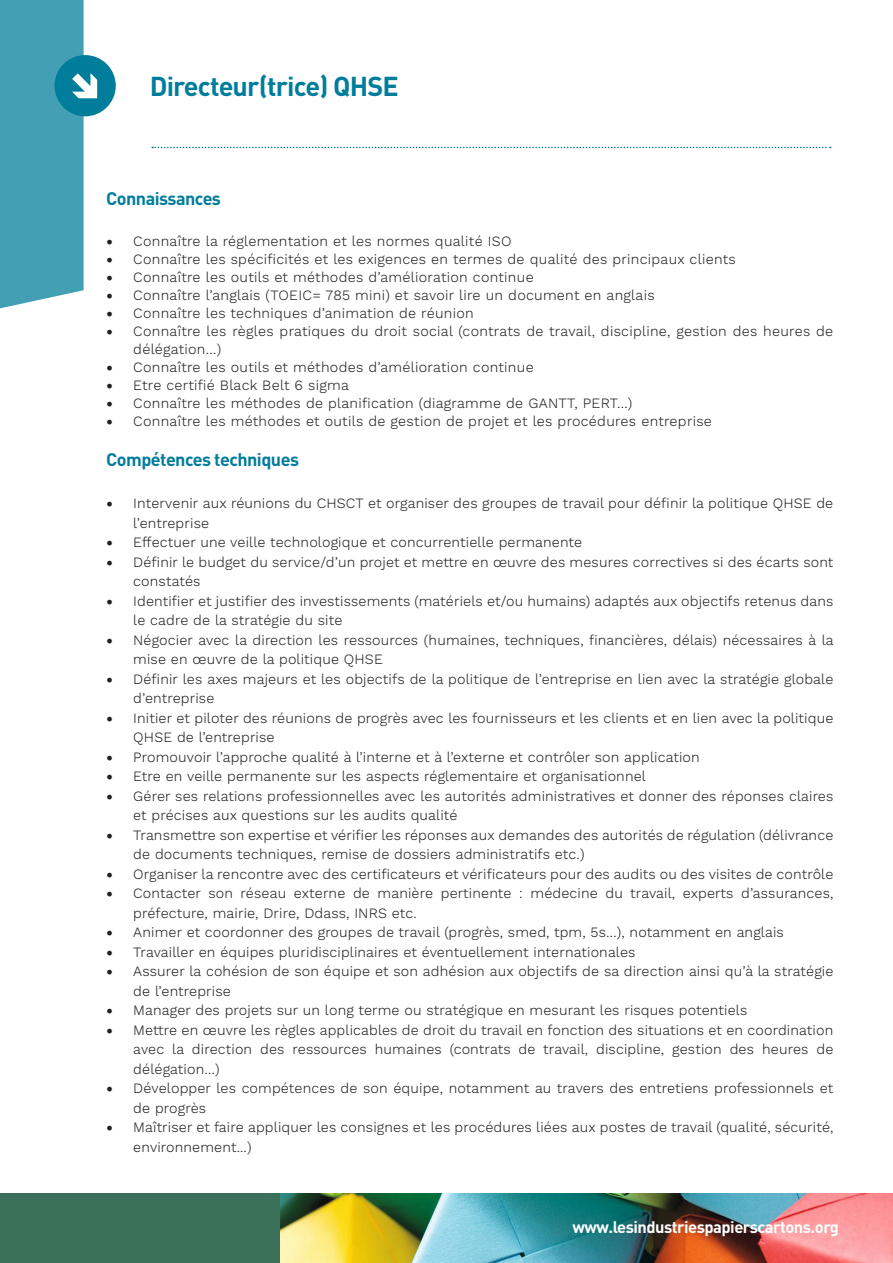
<style>
.page{position:relative;width:893px;height:1263px;background:#fff}
.page>*{position:absolute;margin:0;border:0;box-sizing:border-box;transform-origin:0 0}
.t1{font:700 27px "DINOT";letter-spacing:-.03em;color:#007d9b}
.t2{font:700 18px "DINOT";letter-spacing:-.03em;color:#007d9b}
.t3{font:700 16.5px "DINOT";letter-spacing:-.03em;color:#fff}
.t4{font:300 14.25px/19.5px "Work Sans";letter-spacing:.01em;color:#231f20}
.s1{font-family:"Minion Pro";font-weight:400;font-size:18px}
</style>
<div class="page">
<div style="left:54px;top:55px;width:62px;height:61px;background:#007d9b;border-radius:50%"></div>
<svg style="left:0;top:0;width:97px;height:309px"></svg>
<svg style="left:152px;top:147px;width:679px;height:1px"></svg>
<div style="left:0;top:1193px;width:893px;height:70px;background:#3a7158"></div>
<img style="left:281px;top:1193px;width:612px;height:70px">
<p class="t1" style="left:150px;top:67px;width:251px">Directeur(trice) QHSE</p>
<p class="t2" style="left:106px;top:186px;width:116px">Connaissances</p>
<p class="t4" style="left:106px;top:232px;width:407px"><span class="s1">•</span> Connaître la réglementation et les normes qualité ISO</p>
<p class="t4" style="left:106px;top:250px;width:631px"><span class="s1">•</span> Connaître les spécificités et les exigences en termes de qualité des principaux clients</p>
<p class="t4" style="left:106px;top:268px;width:429px"><span class="s1">•</span> Connaître les outils et méthodes d’amélioration continue</p>
<p class="t4" style="left:106px;top:286px;width:550px"><span class="s1">•</span> Connaître l’anglais (TOEIC= 785 mini) et savoir lire un document en anglais</p>
<p class="t4" style="left:106px;top:304px;width:369px"><span class="s1">•</span> Connaître les techniques d’animation de réunion</p>
<p class="t4" style="left:133px;top:322px;width:701px;line-height:18px;text-indent:-27px"><span class="s1">•</span> Connaître les règles pratiques du droit social (contrats de travail, discipline, gestion des heures de délégation…)</p>
<p class="t4" style="left:106px;top:358px;width:429px"><span class="s1">•</span> Connaître les outils et méthodes d’amélioration continue</p>
<p class="t4" style="left:106px;top:376px;width:244px"><span class="s1">•</span> Etre certifié Black Belt 6 sigma</p>
<p class="t4" style="left:106px;top:394px;width:528px"><span class="s1">•</span> Connaître les méthodes de planification (diagramme de GANTT, PERT...)</p>
<p class="t4" style="left:106px;top:412px;width:607px"><span class="s1">•</span> Connaître les méthodes et outils de gestion de projet et les procédures entreprise</p>
<p class="t2" style="left:106px;top:447px;width:194px">Compétences techniques</p>
<p class="t4" style="left:133px;top:494px;width:701px;text-indent:-27px"><span class="s1">•</span> Intervenir aux réunions du CHSCT et organiser des groupes de travail pour définir la politique QHSE de l’entreprise</p>
<p class="t4" style="left:106px;top:533px;width:477px"><span class="s1">•</span> Effectuer une veille technologique et concurrentielle permanente</p>
<p class="t4" style="left:133px;top:553px;width:702px;text-indent:-27px"><span class="s1">•</span> Définir le budget du service/d’un projet et mettre en œuvre des mesures correctives si des écarts sont constatés</p>
<p class="t4" style="left:133px;top:592px;width:702px;text-indent:-27px"><span class="s1">•</span> Identifier et justifier des investissements (matériels et/ou humains) adaptés aux objectifs retenus dans le cadre de la stratégie du site</p>
<p class="t4" style="left:133px;top:631px;width:702px;text-indent:-27px"><span class="s1">•</span> Négocier avec la direction les ressources (humaines, techniques, financières, délais) nécessaires à la mise en œuvre de la politique QHSE</p>
<p class="t4" style="left:133px;top:670px;width:702px;text-indent:-27px"><span class="s1">•</span> Définir les axes majeurs et les objectifs de la politique de l’entreprise en lien avec la stratégie globale d’entreprise</p>
<p class="t4" style="left:133px;top:709px;width:702px;text-indent:-27px"><span class="s1">•</span> Initier et piloter des réunions de progrès avec les fournisseurs et les clients et en lien avec la politique<br>QHSE de l’entreprise</p>
<p class="t4" style="left:106px;top:748px;width:595px"><span class="s1">•</span> Promouvoir l’approche qualité à l’interne et à l’externe et contrôler son application</p>
<p class="t4" style="left:106px;top:767px;width:541px"><span class="s1">•</span> Etre en veille permanente sur les aspects réglementaire et organisationnel</p>
<p class="t4" style="left:133px;top:787px;width:702px;text-indent:-27px"><span class="s1">•</span> Gérer ses relations professionnelles avec les autorités administratives et donner des réponses claires et précises aux questions sur les audits qualité</p>
<p class="t4" style="left:133px;top:826px;width:702px;text-indent:-27px"><span class="s1">•</span> Transmettre son expertise et vérifier les réponses aux demandes des autorités de régulation (délivrance de documents techniques, remise de dossiers administratifs etc.)</p>
<p class="t4" style="left:106px;top:865px;width:729px"><span class="s1">•</span> Organiser la rencontre avec des certificateurs et vérificateurs pour des audits ou des visites de contrôle</p>
<p class="t4" style="left:133px;top:884px;width:702px;text-indent:-27px"><span class="s1">•</span> Contacter son réseau externe de manière pertinente : médecine du travail, experts d’assurances, préfecture, mairie, Drire, Ddass, INRS etc.</p>
<p class="t4" style="left:106px;top:923px;width:679px"><span class="s1">•</span> Animer et coordonner des groupes de travail (progrès, smed, tpm, 5s…), notamment en anglais</p>
<p class="t4" style="left:106px;top:943px;width:531px"><span class="s1">•</span> Travailler en équipes pluridisciplinaires et éventuellement internationales</p>
<p class="t4" style="left:133px;top:962px;width:702px;text-indent:-27px"><span class="s1">•</span> Assurer la cohésion de son équipe et son adhésion aux objectifs de sa direction ainsi qu’à la stratégie de l’entreprise</p>
<p class="t4" style="left:106px;top:1001px;width:642px"><span class="s1">•</span> Manager des projets sur un long terme ou stratégique en mesurant les risques potentiels</p>
<p class="t4" style="left:133px;top:1021px;width:702px;text-align:justify;text-indent:-27px"><span class="s1">•</span> Mettre en œuvre les règles applicables de droit du travail en fonction des situations et en coordination avec la direction des ressources humaines (contrats de travail, discipline, gestion des heures de délégation…)</p>
<p class="t4" style="left:133px;top:1079px;width:701px;text-indent:-27px"><span class="s1">•</span> Développer les compétences de son équipe, notamment au travers des entretiens professionnels et de progrès</p>
<p class="t4" style="left:133px;top:1118px;width:702px;text-indent:-27px"><span class="s1">•</span> Maîtriser et faire appliquer les consignes et les procédures liées aux postes de travail (qualité, sécurité, environnement...)</p>
<p class="t3" style="left:572px;top:1216px;width:268px">www.lesindustriespapierscartons.org</p>
</div>
